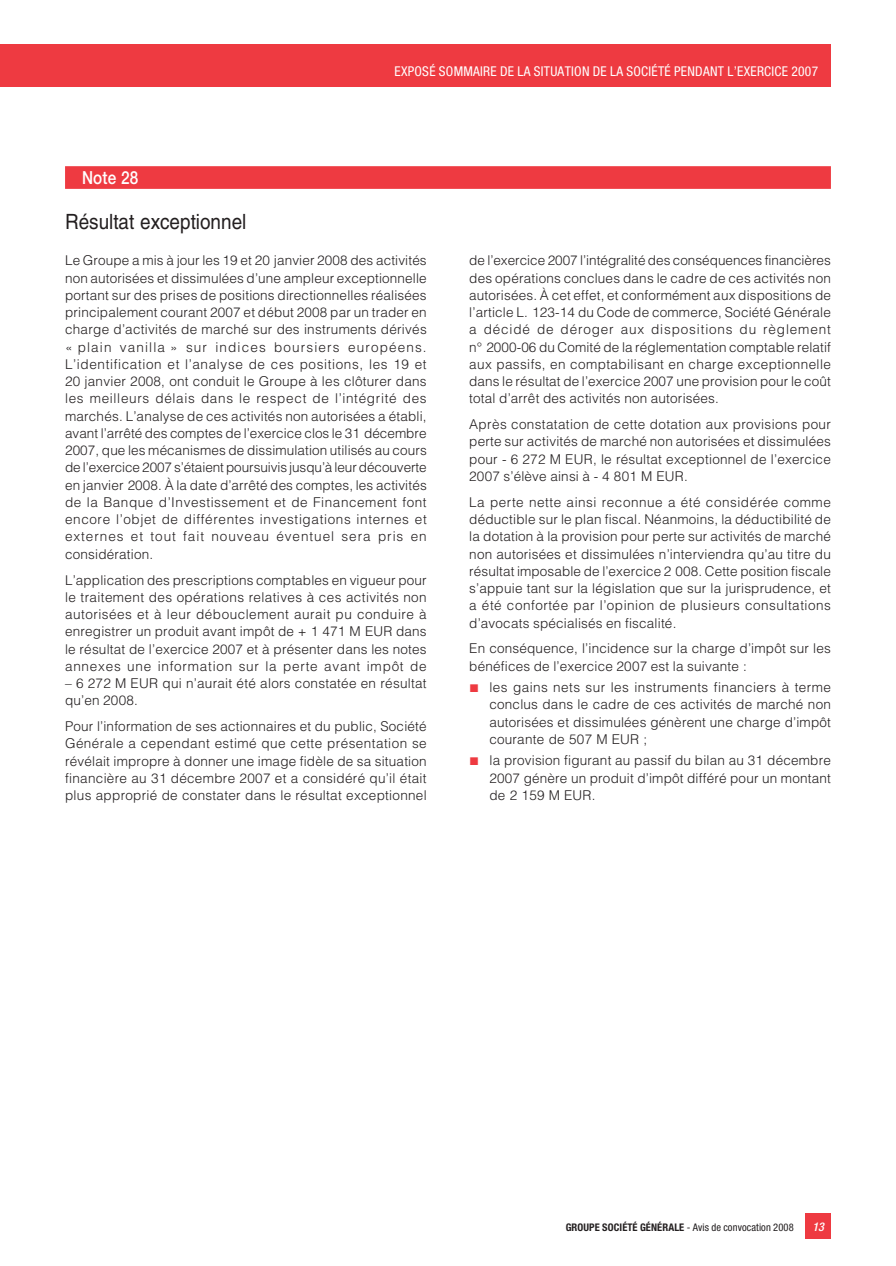
<style>
.page{position:relative;width:896px;height:1266px;background:#fff}
.page>*{position:absolute;margin:0;border:0;box-sizing:border-box;transform-origin:0 0}
.t1{font:21px "Helvetica LT Std";color:#231f20;scale:.9 1}
.t2{font:500 18px "Helvetica Neue LT Std";letter-spacing:.01em;color:#fff;scale:.85 1}
.t3{font:18px "European Pi Std 3";color:#ee3a41}
.t4{font:300 13.5px/17.2px "Helvetica LT Std";letter-spacing:.015em;color:#231f20;text-align:justify}
.t5{font:condensed 13.5px "Helvetica Neue LT Std";letter-spacing:.02em;color:#fff}
.t6{font:italic 500 condensed 12px "Helvetica Neue LT Std";color:#fff}
.t7{font:condensed 10.5px "Helvetica Neue LT Std";letter-spacing:.01em;color:#231f20}
.s1{font-weight:700}
</style>
<div class="page">
<hr style="left:0;top:44px;width:1px;height:42px;background:#ee3a41">
<div style="left:805px;top:1213px;width:25px;height:26px;background:#ee3a41"></div>
<div style="left:65px;top:166px;width:765px;height:23px;background:#ee3a41"></div>
<div style="left:1px;top:44px;width:829px;height:42px;background:#ee3a41"></div>
<p class="t5" style="left:394px;top:66px;width:425px">EXPOSÉ SOMMAIRE DE LA SITUATION DE LA SOCIÉTÉ PENDANT L’EXERCICE 2007</p>
<h2 class="t2" style="left:82px;top:171px;width:68px">Note 28</h2>
<h1 class="t1" style="left:65px;top:213px;width:203px">Résultat exceptionnel</h1>
<p class="t4" style="left:65px;top:253px;width:363px">Le Groupe a mis à jour les 19 et 20 janvier 2008 des activités non autorisées et dissimulées d’une ampleur exceptionnelle portant sur des prises de positions directionnelles réalisées principalement courant 2007 et début 2008 par un trader en charge d’activités de marché sur des instruments dérivés « plain vanilla » sur indices boursiers européens.<br>L’identification et l’analyse de ces positions, les 19 et 20 janvier 2008, ont conduit le Groupe à les clôturer dans les meilleurs délais dans le respect de l’intégrité des marchés. L’analyse de ces activités non autorisées a établi, avant l’arrêté des comptes de l’exercice clos le 31 décembre 2007, que les mécanismes de dissimulation utilisés au cours de l’exercice 2007 s’étaient poursuivis jusqu’à leur découverte en janvier 2008. À la date d’arrêté des comptes, les activités de la Banque d’Investissement et de Financement font encore l’objet de différentes investigations internes et externes et tout fait nouveau éventuel sera pris en considération.</p>
<p class="t4" style="left:65px;top:572px;width:363px">L’application des prescriptions comptables en vigueur pour le traitement des opérations relatives à ces activités non autorisées et à leur débouclement aurait pu conduire à enregistrer un produit avant impôt de + 1 471 M EUR dans le résultat de l’exercice 2007 et à présenter dans les notes annexes une information sur la perte avant impôt de</p>
<p class="t4" style="left:65px;top:675px;width:363px">– 6 272 M EUR qui n’aurait été alors constatée en résultat qu’en 2008.</p>
<p class="t4" style="left:65px;top:718px;width:363px">Pour l’information de ses actionnaires et du public, Société Générale a cependant estimé que cette présentation se révélait impropre à donner une image fidèle de sa situation financière au 31 décembre 2007 et a considéré qu’il était plus approprié de constater dans le résultat exceptionnel</p>
<p class="t4" style="left:469px;top:253px;width:363px">de l’exercice 2007 l’intégralité des conséquences financières des opérations conclues dans le cadre de ces activités non autorisées. À cet effet, et conformément aux dispositions de l’article L. 123-14 du Code de commerce, Société Générale a décidé de déroger aux dispositions du règlement n° 2000-06 du Comité de la réglementation comptable relatif aux passifs, en comptabilisant en charge exceptionnelle dans le résultat de l’exercice 2007 une provision pour le coût total d’arrêt des activités non autorisées.</p>
<p class="t4" style="left:469px;top:417px;width:363px">Après constatation de cette dotation aux provisions pour perte sur activités de marché non autorisées et dissimulées pour - 6 272 M EUR, le résultat exceptionnel de l’exercice 2007 s’élève ainsi à - 4 801 M EUR.</p>
<p class="t4" style="left:469px;top:494px;width:363px">La perte nette ainsi reconnue a été considérée comme déductible sur le plan fiscal. Néanmoins, la déductibilité de la dotation à la provision pour perte sur activités de marché non autorisées et dissimulées n’interviendra qu’au titre du résultat imposable de l’exercice 2 008. Cette position fiscale s’appuie tant sur la législation que sur la jurisprudence, et a été confortée par l’opinion de plusieurs consultations d’avocats spécialisés en fiscalité.</p>
<p class="t4" style="left:469px;top:641px;width:363px">En conséquence, l’incidence sur la charge d’impôt sur les bénéfices de l’exercice 2007 est la suivante :</p>
<p class="t4" style="left:489px;top:679px;width:343px">les gains nets sur les instruments financiers à terme conclus dans le cadre de ces activités de marché non autorisées et dissimulées génèrent une charge d’impôt courante de 507 M EUR ;</p>
<p class="t4" style="left:489px;top:753px;width:343px">la provision figurant au passif du bilan au 31 décembre 2007 génère un produit d’impôt différé pour un montant de 2 159 M EUR.</p>
<h2 class="t3" style="left:469px;top:675px;width:12px">▪</h2>
<h2 class="t3" style="left:469px;top:748px;width:12px">▪</h2>
<p class="t7" style="left:565px;top:1223px;width:229px"><span class="s1">GROUPE SOCIÉTÉ GÉNÉRALE</span> - Avis de convocation 2008</p>
<p class="t6" style="left:812px;top:1222px;width:13px">13</p>
</div>
